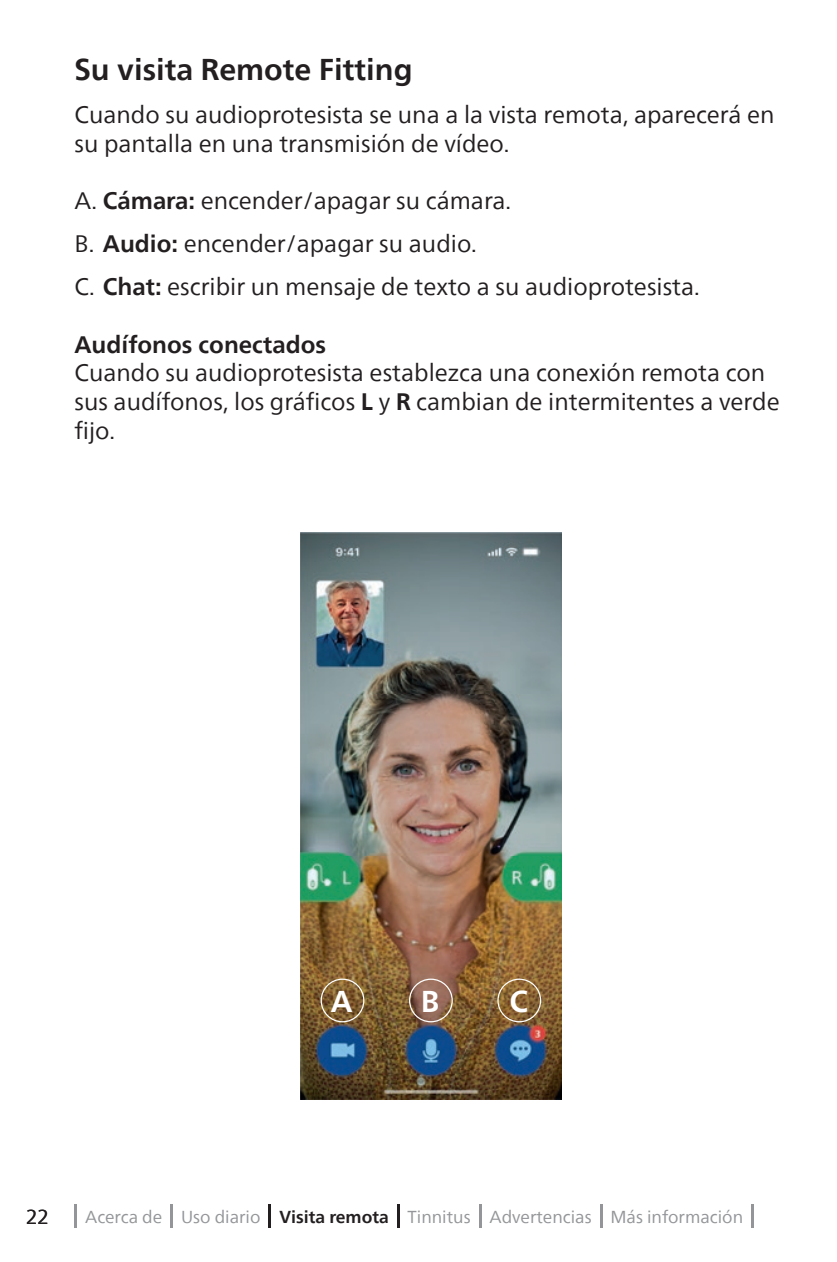
<style>
.page{position:relative;width:837px;height:1262px;background:#fff}
.page>*{position:absolute;margin:0;border:0;box-sizing:border-box;transform-origin:0 0}
.t1{font:700 30px "Neue Frutiger World";color:#231f20}
.t2{font:700 30px "Neue Frutiger World";color:#fff}
.t3{font:23.75px/28.8px "Neue Frutiger World";color:#231f20}
.t4{font:700 23.75px "Neue Frutiger World";color:#231f20}
.t5{font:20px "Neue Frutiger World";color:#231f20}
.t6{font:17.25px "Neue Frutiger World";color:#939598}
.s1{font-weight:700}
.s2{font-weight:700;color:#231f20}
</style>
<div class="page">
<hr style="left:74px;top:1204px;width:3px;height:23px;background:#939598">
<hr style="left:170px;top:1204px;width:3px;height:23px;background:#939598">
<hr style="left:268px;top:1204px;width:3px;height:23px;background:#231f20">
<hr style="left:397px;top:1204px;width:2px;height:23px;background:#231f20">
<hr style="left:478px;top:1204px;width:3px;height:23px;background:#939598">
<hr style="left:599px;top:1204px;width:3px;height:23px;background:#939598">
<hr style="left:751px;top:1204px;width:2px;height:23px;background:#939598">
<img style="left:300px;top:532px;width:261px;height:567px">
<svg style="left:320px;top:978px;width:44px;height:44px;background:#8b6b41"></svg>
<svg style="left:409px;top:978px;width:43px;height:44px;background:#98725f"></svg>
<svg style="left:497px;top:978px;width:44px;height:44px;background:#947144"></svg>
<p class="t1" style="left:74px;top:43px;width:339px">Su visita Remote Fitting</p>
<p class="t3" style="left:74px;top:100px;width:701px">Cuando su audioprotesista se una a la vista remota, aparecerá en su pantalla en una transmisión de vídeo.</p>
<p class="t3" style="left:74px;top:180px;width:626px;line-height:43px">A. <span class="s1">Cámara:</span> encender/apagar su cámara.<br>B. <span class="s1">Audio:</span> encender/apagar su audio.<br>C. <span class="s1">Chat:</span> escribir un mensaje de texto a su audioprotesista.</p>
<p class="t4" style="left:74px;top:323px;width:253px">Audífonos conectados</p>
<p class="t3" style="left:74px;top:359px;width:706px">Cuando su audioprotesista establezca una conexión remota con sus audífonos, los gráficos <span class="s1">L</span> y <span class="s1">R</span> cambian de intermitentes a verde fijo.</p>
<p class="t2" style="left:331px;top:975px;width:23px">A</p>
<p class="t2" style="left:420px;top:975px;width:20px">B</p>
<p class="t2" style="left:509px;top:975px;width:20px">C</p>
<p class="t5" style="left:26px;top:1201px;width:25px">22</p>
<p class="t6" style="left:610px;top:1203px;width:134px">Más información</p>
<p class="t6" style="left:85px;top:1203px;width:508px">Acerca de Uso diario <span class="s2">Visita remota</span> Tinnitus Advertencias</p>
</div>
